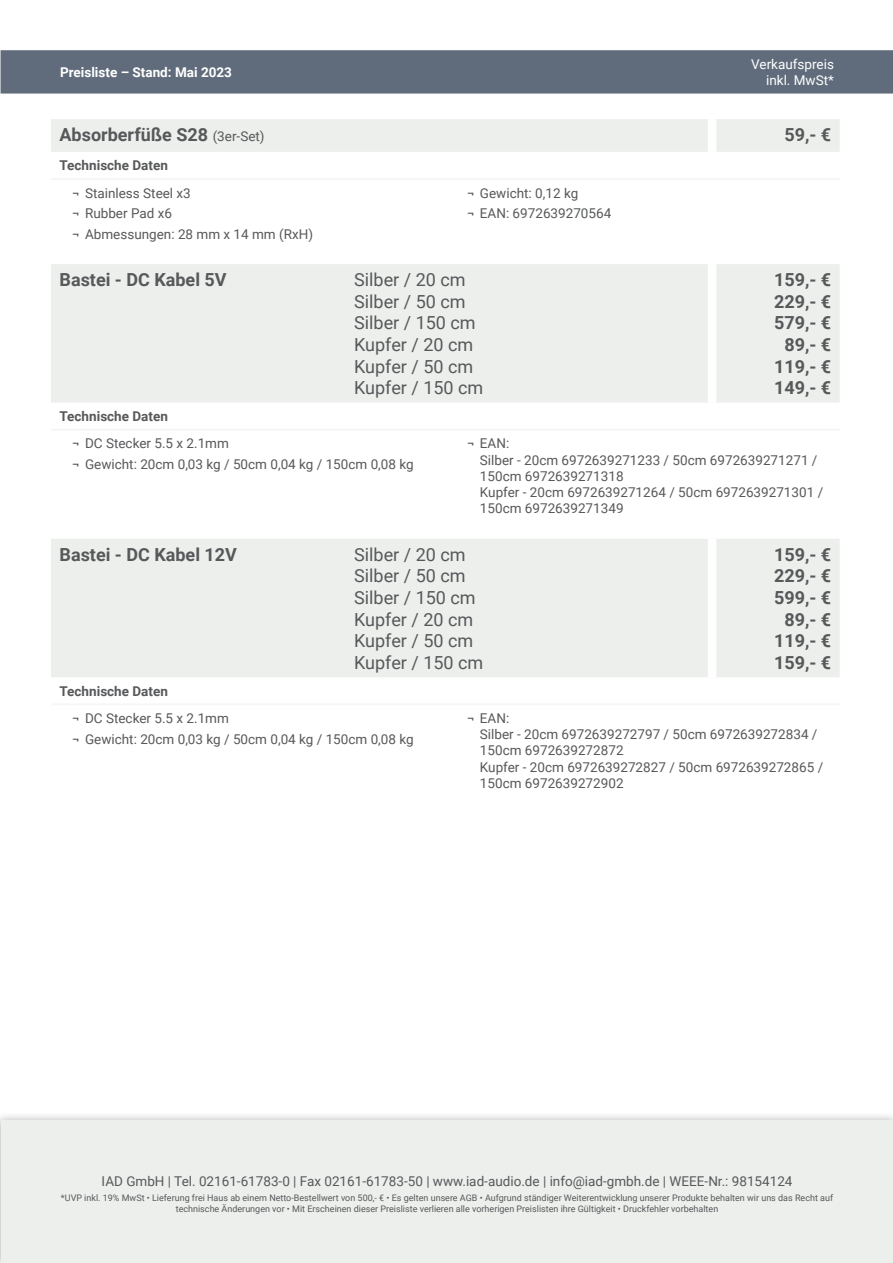
<style>
.page{position:relative;width:893px;height:1263px;background:#fff}
.page>*{position:absolute;margin:0;border:0;box-sizing:border-box;transform-origin:0 0}
.Artikel-Headline-Pre{font:18px "Roboto";color:#57585a}
.Artikel-Headline-VKP{font:700 18px "Roboto";color:#57585a}
.Artikel-Headline-Nam{font:700 18px "Roboto";color:#57585a}
.t1{font:13.5px/16.2px "Roboto";color:#57585a}
.Artikel-Subline{font:700 13.5px "Roboto";color:#57585a}
.t2{font:700 13.5px "Roboto";color:#fff}
.t3{font:13.5px/16.2px "Roboto";color:#fff;text-align:right}
.t4{font:9px/10.8px "Roboto";color:#57585a;text-align:center}
.s1{font-weight:400;font-size:13.5px}
</style>
<div class="page">
<div style="left:0;top:1112px;width:893px;height:151px;background:#231f20;opacity:.35"></div>
<div style="left:1px;top:1121px;width:892px;height:142px;background:#edefed"></div>
<div style="left:1px;top:50px;width:892px;height:44px;background:#606c7c"></div>
<div style="left:51px;top:119px;width:789px;height:33px;background:#edefed"></div>
<hr style="left:51px;top:178px;width:295px;height:2px;background:#f5f7f6">
<hr style="left:346px;top:178px;width:166px;height:2px;background:#f5f7f6">
<hr style="left:512px;top:178px;width:73px;height:2px;background:#f5f7f6">
<hr style="left:585px;top:178px;width:127px;height:2px;background:#f5f7f6">
<hr style="left:712px;top:178px;width:128px;height:2px;background:#f5f7f6">
<div style="left:708px;top:119px;width:8px;height:33px;background:#fff"></div>
<div style="left:51px;top:264px;width:789px;height:139px;background:#edefed"></div>
<hr style="left:51px;top:429px;width:295px;height:2px;background:#f5f7f6">
<hr style="left:346px;top:429px;width:166px;height:2px;background:#f5f7f6">
<hr style="left:512px;top:429px;width:73px;height:2px;background:#f5f7f6">
<hr style="left:585px;top:429px;width:127px;height:2px;background:#f5f7f6">
<hr style="left:712px;top:429px;width:128px;height:2px;background:#f5f7f6">
<div style="left:708px;top:264px;width:8px;height:139px;background:#fff"></div>
<div style="left:51px;top:539px;width:789px;height:138px;background:#edefed"></div>
<hr style="left:51px;top:703px;width:295px;height:2px;background:#f5f7f6">
<hr style="left:346px;top:703px;width:166px;height:2px;background:#f5f7f6">
<hr style="left:512px;top:703px;width:73px;height:2px;background:#f5f7f6">
<hr style="left:585px;top:703px;width:127px;height:2px;background:#f5f7f6">
<hr style="left:712px;top:703px;width:128px;height:2px;background:#f5f7f6">
<div style="left:708px;top:539px;width:8px;height:138px;background:#fff"></div>
<p class="t2" style="left:60px;top:63px;width:173px">Preisliste – Stand: Mai 2023</p>
<p class="t3" style="left:751px;top:55px;width:84px">Verkaufspreis inkl. MwSt*</p>
<p class="Artikel-Headline-Nam" style="left:60px;top:122px;width:207px">Absorberfüße S28 <span class="s1">(3er-Set)</span></p>
<p class="Artikel-Headline-VKP" style="left:784px;top:122px;width:48px">59,- €</p>
<p class="Artikel-Subline" style="left:60px;top:156px;width:110px">Technische Daten</p>
<p class="t1" style="left:72px;top:184px;width:120px">¬ Stainless Steel x3</p>
<p class="t1" style="left:72px;top:205px;width:101px">¬ Rubber Pad x6</p>
<p class="t1" style="left:72px;top:225px;width:242px">¬ Abmessungen: 28 mm x 14 mm (RxH)</p>
<p class="t1" style="left:467px;top:184px;width:113px">¬ Gewicht: 0,12 kg</p>
<p class="t1" style="left:467px;top:205px;width:146px">¬ EAN: 6972639270564</p>
<p class="Artikel-Headline-Nam" style="left:60px;top:267px;width:169px">Bastei - DC Kabel 5V</p>
<p class="Artikel-Headline-Pre" style="left:354px;top:267px;width:113px">Silber / 20 cm</p>
<p class="Artikel-Headline-Pre" style="left:354px;top:289px;width:113px">Silber / 50 cm</p>
<p class="Artikel-Headline-Pre" style="left:354px;top:310px;width:123px">Silber / 150 cm</p>
<p class="Artikel-Headline-Pre" style="left:354px;top:332px;width:120px">Kupfer / 20 cm</p>
<p class="Artikel-Headline-Pre" style="left:354px;top:353px;width:120px">Kupfer / 50 cm</p>
<p class="Artikel-Headline-Pre" style="left:354px;top:375px;width:131px">Kupfer / 150 cm</p>
<p class="Artikel-Headline-VKP" style="left:774px;top:267px;width:59px">159,- €</p>
<p class="Artikel-Headline-VKP" style="left:774px;top:289px;width:59px">229,- €</p>
<p class="Artikel-Headline-VKP" style="left:774px;top:310px;width:59px">579,- €</p>
<p class="Artikel-Headline-VKP" style="left:784px;top:332px;width:48px">89,- €</p>
<p class="Artikel-Headline-VKP" style="left:774px;top:353px;width:59px">119,- €</p>
<p class="Artikel-Headline-VKP" style="left:774px;top:375px;width:59px">149,- €</p>
<p class="Artikel-Subline" style="left:60px;top:407px;width:110px">Technische Daten</p>
<p class="t1" style="left:72px;top:435px;width:158px">¬ DC Stecker 5.5 x 2.1mm</p>
<p class="t1" style="left:72px;top:455px;width:343px">¬ Gewicht: 20cm 0,03 kg / 50cm 0,04 kg / 150cm 0,08 kg</p>
<p class="t1" style="left:480px;top:435px;width:345px;text-indent:-13px">¬ EAN:<br>Silber - 20cm 6972639271233 / 50cm 6972639271271 /<br>150cm 6972639271318<br>Kupfer - 20cm 6972639271264 / 50cm 6972639271301 /<br>150cm 6972639271349</p>
<p class="Artikel-Headline-Nam" style="left:60px;top:542px;width:179px">Bastei - DC Kabel 12V</p>
<p class="Artikel-Headline-Pre" style="left:354px;top:542px;width:113px">Silber / 20 cm</p>
<p class="Artikel-Headline-Pre" style="left:354px;top:563px;width:113px">Silber / 50 cm</p>
<p class="Artikel-Headline-Pre" style="left:354px;top:585px;width:123px">Silber / 150 cm</p>
<p class="Artikel-Headline-Pre" style="left:354px;top:606px;width:120px">Kupfer / 20 cm</p>
<p class="Artikel-Headline-Pre" style="left:354px;top:628px;width:120px">Kupfer / 50 cm</p>
<p class="Artikel-Headline-Pre" style="left:354px;top:650px;width:131px">Kupfer / 150 cm</p>
<p class="Artikel-Headline-VKP" style="left:774px;top:542px;width:59px">159,- €</p>
<p class="Artikel-Headline-VKP" style="left:774px;top:563px;width:59px">229,- €</p>
<p class="Artikel-Headline-VKP" style="left:774px;top:585px;width:59px">599,- €</p>
<p class="Artikel-Headline-VKP" style="left:784px;top:606px;width:48px">89,- €</p>
<p class="Artikel-Headline-VKP" style="left:774px;top:628px;width:59px">119,- €</p>
<p class="Artikel-Headline-VKP" style="left:774px;top:650px;width:59px">159,- €</p>
<p class="Artikel-Subline" style="left:60px;top:682px;width:110px">Technische Daten</p>
<p class="t1" style="left:72px;top:710px;width:158px">¬ DC Stecker 5.5 x 2.1mm</p>
<p class="t1" style="left:72px;top:730px;width:343px">¬ Gewicht: 20cm 0,03 kg / 50cm 0,04 kg / 150cm 0,08 kg</p>
<p class="t1" style="left:480px;top:710px;width:345px;text-indent:-13px">¬ EAN:<br>Silber - 20cm 6972639272797 / 50cm 6972639272834 /<br>150cm 6972639272872<br>Kupfer - 20cm 6972639272827 / 50cm 6972639272865 /<br>150cm 6972639272902</p>
<p class="t1" style="left:102px;top:1173px;width:692px">IAD GmbH | Tel. 02161-61783-0 | Fax 02161-61783-50 | www.iad-audio.de | info@iad-gmbh.de | WEEE-Nr.: 98154124</p>
<p class="t4" style="left:61px;top:1192px;width:774px">*UVP inkl. 19% MwSt • Lieferung frei Haus ab einem Netto-Bestellwert von 500,- € • Es gelten unsere AGB • Aufgrund ständiger Weiterentwicklung unserer Produkte behalten wir uns das Recht auf technische Änderungen vor • Mit Erscheinen dieser Preisliste verlieren alle vorherigen Preislisten ihre Gültigkeit • Druckfehler vorbehalten</p>
</div>
